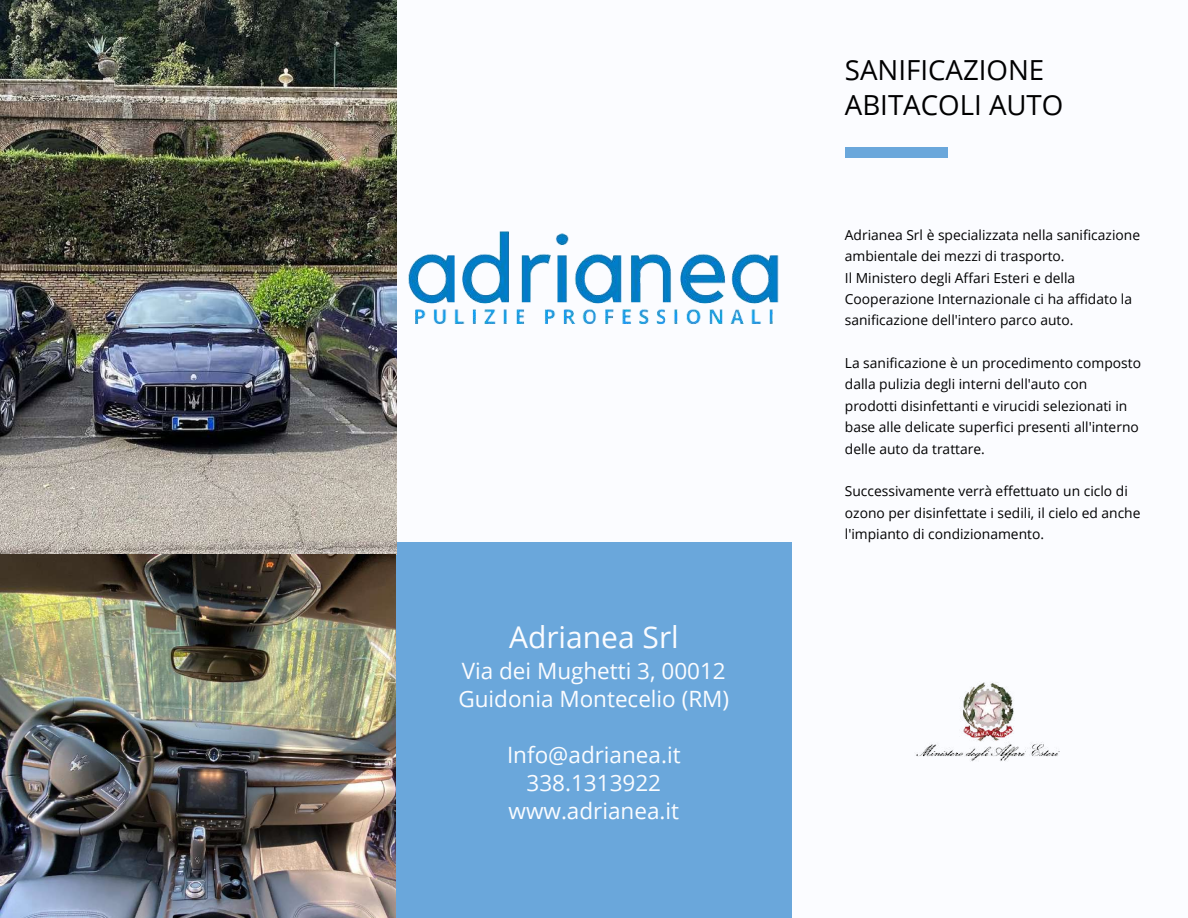
<style>
.page{position:relative;width:1188px;height:918px;background:#fbfcff}
.page>*{position:absolute;margin:0;border:0;box-sizing:border-box;transform-origin:0 0}
.t1{font:30px "Open Sans";color:#fbfcff}
.t2{font:27.6px/34.8px "Open Sans";color:#000}
.t3{font:22.5px/28.2px "Open Sans";color:#fbfcff}
.t4{font:13.8px/21.3px "Open Sans";color:#000}
</style>
<div class="page">
<div style="left:396px;top:542px;width:396px;height:376px;background:#6aa7db"></div>
<div style="left:845px;top:147px;width:102px;height:11px;background:#6aa7db"></div>
<img style="left:408px;top:231px;width:371px;height:94px">
<img style="left:0;top:0;width:397px;height:918px">
<img style="left:916px;top:682px;width:144px;height:80px">
<h1 class="t1" style="left:509px;top:616px;width:171px">Adrianea Srl</h1>
<h3 class="t3" style="left:458px;top:656px;width:272px">Via dei Mughetti 3, 00012<br>Guidonia Montecelio (RM)</h3>
<h3 class="t3" style="left:507px;top:740px;width:175px;text-align:center">Info@adrianea.it<br>338.1313922 www.adrianea.it</h3>
<h2 class="t2" style="left:845px;top:52px;width:220px">SANIFICAZIONE<br>ABITACOLI AUTO</h2>
<p class="t4" style="left:845px;top:224px;width:297px">Adrianea Srl è specializzata nella sanificazione ambientale dei mezzi di trasporto.<br>Il Ministero degli Affari Esteri e della Cooperazione Internazionale ci ha affidato la sanificazione dell'intero parco auto.</p>
<p class="t4" style="left:845px;top:352px;width:298px">La sanificazione è un procedimento composto dalla pulizia degli interni dell'auto con prodotti disinfettanti e virucidi selezionati in base alle delicate superfici presenti all'interno delle auto da trattare.</p>
<p class="t4" style="left:845px;top:480px;width:297px">Successivamente verrà effettuato un ciclo di ozono per disinfettate i sedili, il cielo ed anche l'impianto di condizionamento.</p>
</div>
